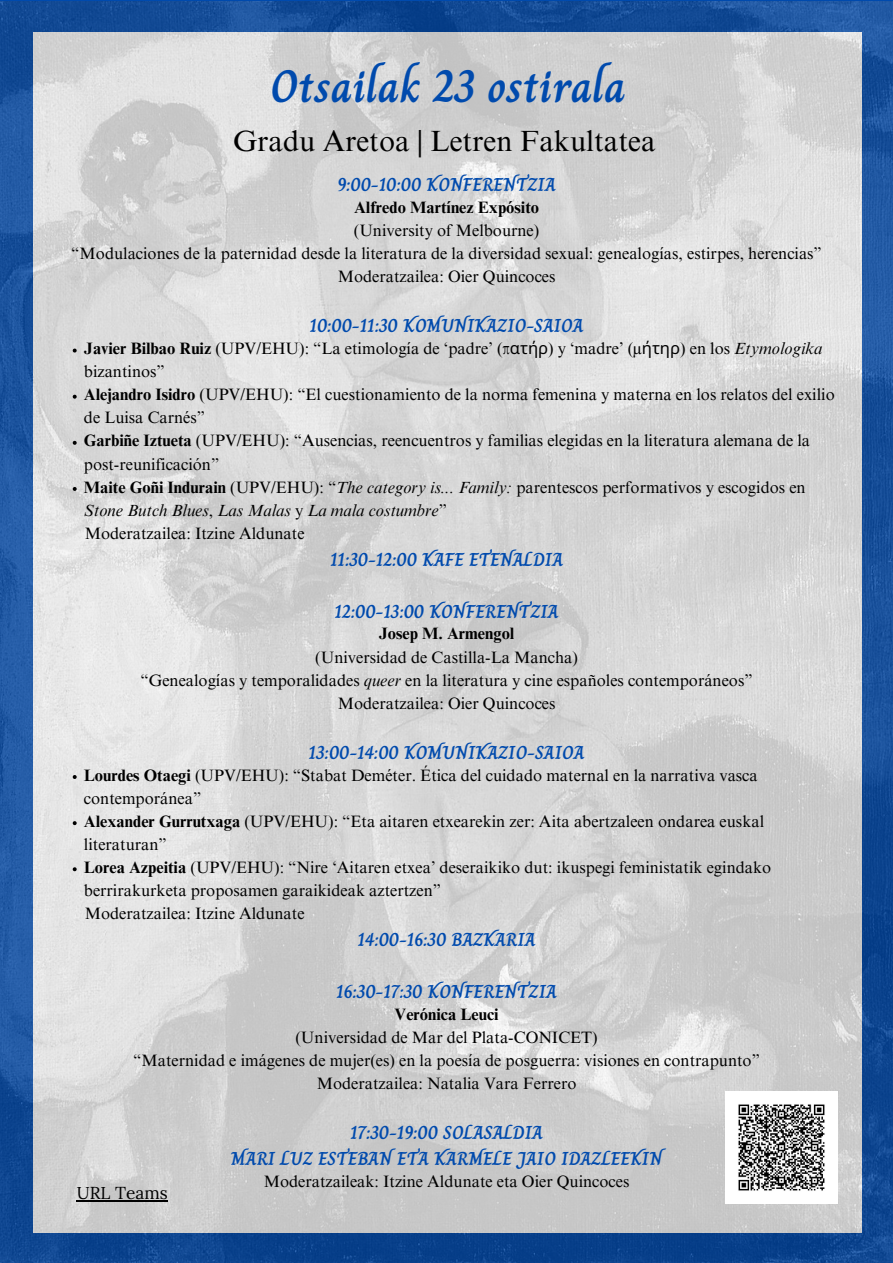
<style>
.page{position:relative;width:893px;height:1263px;background:#fff}
.page>*{position:absolute;margin:0;border:0;box-sizing:border-box;transform-origin:0 0}
.t1{font:700 45.6px "Charm";color:#004aad}
.t2{font:29.25px "Times NRMT Pro";color:#000}
.t3{font:700 18.75px "Charm";color:#004aad}
.t4{font:17.25px "Lora";color:#000}
.t5{font:16.5px/23.1px "Times NRMT Pro";color:#000}
.t6{font:italic 16.5px/23.1px "Times NRMT Pro";color:#000}
.t7{font:700 16.5px "Times NRMT Pro";color:#000}
.s1{font-weight:700}
.s2{font-family:"Noto Sans"}
.s3{font-style:italic}
.s4{font-weight:700;font-style:normal}
.s5{font-style:normal}
</style>
<div class="page">
<img style="left:0;top:1px;width:893px;height:1262px">
<svg style="left:73px;top:349px;width:4px;height:3px"></svg>
<svg style="left:73px;top:395px;width:4px;height:4px"></svg>
<svg style="left:73px;top:441px;width:4px;height:4px"></svg>
<svg style="left:73px;top:487px;width:4px;height:4px"></svg>
<svg style="left:73px;top:775px;width:4px;height:4px"></svg>
<svg style="left:73px;top:821px;width:4px;height:4px"></svg>
<svg style="left:73px;top:867px;width:4px;height:4px"></svg>
<hr style="left:77px;top:1200px;width:91px;height:2px;background:#000">
<img style="left:725px;top:1092px;width:112px;height:112px">
<p class="t1" style="left:270px;top:51px;width:357px">Otsailak 23 ostirala</p>
<p class="t2" style="left:233px;top:130px;width:424px">Gradu Aretoa | Letren Fakultatea</p>
<p class="t3" style="left:337px;top:170px;width:220px">9:00-10:00 KONFERENTZIA</p>
<h1 class="t7" style="left:354px;top:201px;width:186px">Alfredo Martínez Expósito</h1>
<h2 class="t5" style="left:354px;top:221px;width:187px">(University of Melbourne)</h2>
<p class="t5" style="left:71px;top:244px;width:752px">“Modulaciones de la paternidad desde la literatura de la diversidad sexual: genealogías, estirpes, herencias”</p>
<p class="t5" style="left:338px;top:267px;width:219px">Moderatzailea: Oier Quincoces</p>
<p class="t3" style="left:309px;top:311px;width:276px">10:00-11:30 KOMUNIKAZIO-SAIOA</p>
<p class="t5" style="left:84px;top:339px;width:740px"><span class="s1">Javier Bilbao Ruiz</span> (UPV/EHU): “La etimología de ‘padre’ (π<span class="s2">ατήρ</span>) y ‘madre’ (μ<span class="s2">ήτηρ</span>) en los <span class="s3">Etymologika </span>bizantinos”</p>
<p class="t5" style="left:84px;top:385px;width:752px"><span class="s1">Alejandro Isidro</span> (UPV/EHU): “El cuestionamiento de la norma femenina y materna en los relatos del exilio de Luisa Carnés”</p>
<h3 class="t5" style="left:84px;top:431px;width:728px"><span class="s1">Garbiñe Iztueta</span> (UPV/EHU): “Ausencias, reencuentros y familias elegidas en la literatura alemana de la post-reunificación”</h3>
<p class="t6" style="left:84px;top:477px;width:723px"><span class="s4">Maite Goñi Indurain</span> <span class="s5">(UPV/EHU): “</span>The category is... Family: <span class="s5">parentescos performativos y escogidos en<br></span>Stone Butch Blues<span class="s5">,</span> Las Malas <span class="s5">y</span> La mala costumbre<span class="s5">”</span></p>
<p class="t5" style="left:85px;top:524px;width:221px">Moderatzailea: Itzine Aldunate</p>
<p class="t3" style="left:330px;top:545px;width:234px">11:30-12:00 KAFE ETENALDIA</p>
<p class="t3" style="left:334px;top:597px;width:225px">12:00-13:00 KONFERENTZIA</p>
<p class="t7" style="left:379px;top:628px;width:137px">Josep M. Armengol</p>
<p class="t5" style="left:315px;top:647px;width:264px">(Universidad de Castilla-La Mancha)</p>
<p class="t5" style="left:140px;top:670px;width:613px">“Genealogías y temporalidades <span class="s3">queer</span> en la literatura y cine españoles contemporáneos”</p>
<p class="t5" style="left:338px;top:693px;width:219px">Moderatzailea: Oier Quincoces</p>
<p class="t3" style="left:309px;top:738px;width:277px">13:00-14:00 KOMUNIKAZIO-SAIOA</p>
<p class="t5" style="left:84px;top:765px;width:675px"><span class="s1">Lourdes Otaegi</span> (UPV/EHU): “Stabat Deméter. Ética del cuidado maternal en la narrativa vasca contemporánea”</p>
<p class="t5" style="left:84px;top:812px;width:682px"><span class="s1">Alexander Gurrutxaga</span> (UPV/EHU): “Eta aitaren etxearekin zer: Aita abertzaleen ondarea euskal literaturan”</p>
<h3 class="t5" style="left:84px;top:858px;width:689px"><span class="s1">Lorea Azpeitia</span> (UPV/EHU): “Nire ‘Aitaren etxea’ deseraikiko dut: ikuspegi feministatik egindako berrirakurketa proposamen garaikideak aztertzen”</h3>
<p class="t5" style="left:85px;top:904px;width:221px">Moderatzailea: Itzine Aldunate</p>
<p class="t3" style="left:357px;top:925px;width:179px">14:00-16:30 BAZKARIA</p>
<p class="t3" style="left:336px;top:977px;width:222px">16:30-17:30 KONFERENTZIA</p>
<p class="t7" style="left:394px;top:1008px;width:106px">Verónica Leuci</p>
<p class="t5" style="left:295px;top:1028px;width:304px">(Universidad de Mar del Plata-CONICET)</p>
<p class="t5" style="left:133px;top:1051px;width:628px">“Maternidad e imágenes de mujer(es) en la poesía de posguerra: visiones en contrapunto”</p>
<p class="t5" style="left:317px;top:1074px;width:261px">Moderatzailea: Natalia Vara Ferrero</p>
<p class="t3" style="left:350px;top:1118px;width:194px">17:30-19:00 SOLASALDIA</p>
<p class="t3" style="left:231px;top:1144px;width:433px">MARI LUZ ESTEBAN ETA KARMELE JAIO IDAZLEEKIN</p>
<p class="t5" style="left:264px;top:1172px;width:367px">Moderatzaileak: Itzine Aldunate eta Oier Quincoces</p>
<p class="t4" style="left:77px;top:1182px;width:92px">URL Teams</p>
</div>
